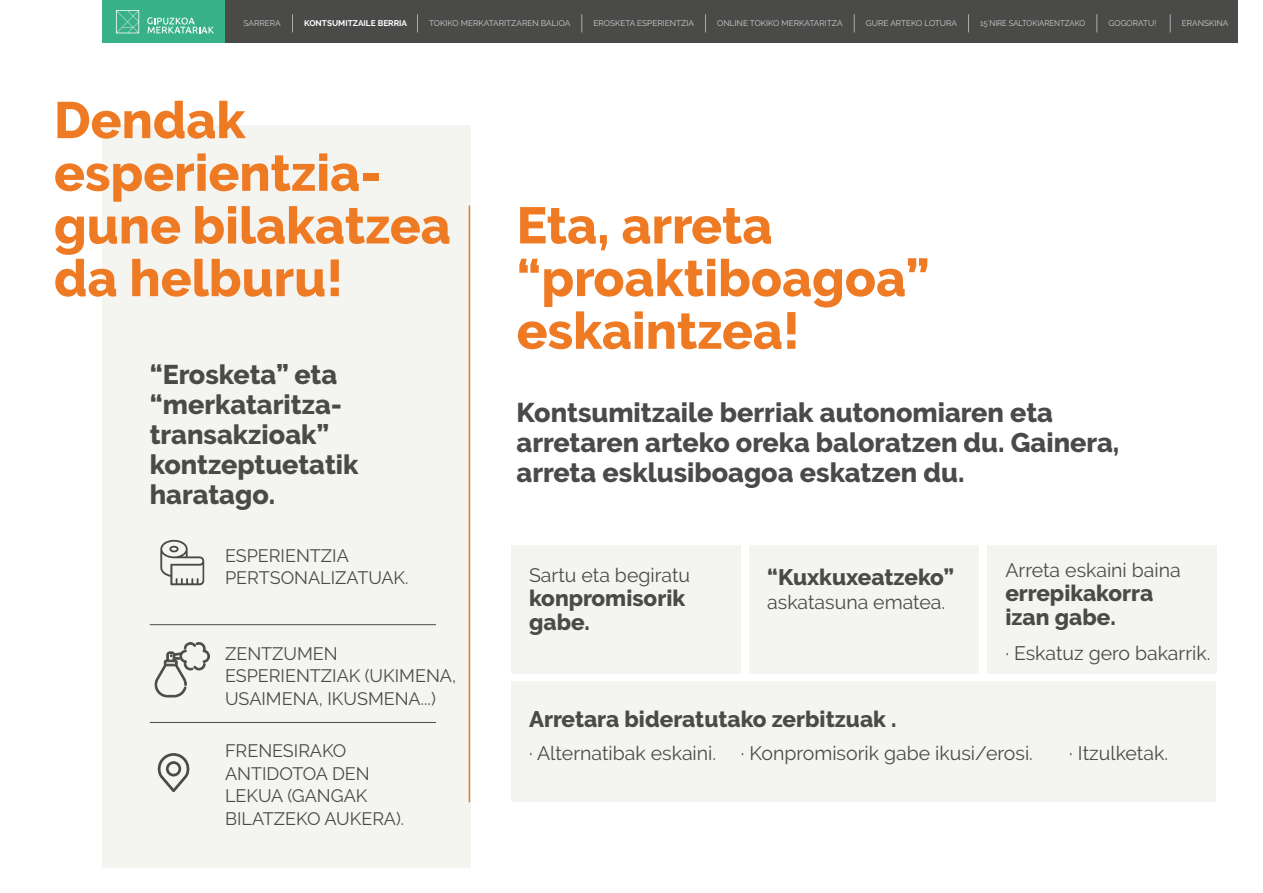
<style>
.page{position:relative;width:1263px;height:893px;background:#fff}
.page>*{position:absolute;margin:0;border:0;box-sizing:border-box;transform-origin:0 0}
.t1{font:800 51.15px/52.7px "Raleway";color:#ef7a24}
.t2{font:800 27px/30px "Raleway";color:#4a4a49}
.t3{font:800 22.5px/24px "Raleway";color:#4a4a49}
.t4{font:19.5px "Raleway";color:#4a4a49}
.t5{font:18px/22.5px "Raleway";color:#4a4a49}
.t6{font:8.25px "Raleway";color:#cfcfcf}
.t7{font:8.25px "Raleway";color:#cfcfcf;scale:.93 1}
.t8{font:700 8.25px "Raleway";color:#fff}
</style>
<div class="page">
<div style="left:102px;top:125px;width:368px;height:742px;background:#f4f4f1"></div>
<div style="left:511px;top:545px;width:230px;height:129px;background:#f4f4f1"></div>
<div style="left:511px;top:681px;width:704px;height:121px;background:#f4f4f1"></div>
<div style="left:749px;top:545px;width:230px;height:129px;background:#f4f4f1"></div>
<div style="left:987px;top:545px;width:230px;height:129px;background:#f4f4f1"></div>
<hr style="left:469px;top:206px;width:1px;height:596px;background:#ef7a24">
<hr style="left:150px;top:624px;width:286px;height:1px;background:#4a4a49">
<hr style="left:150px;top:722px;width:286px;height:1px;background:#4a4a49">
<svg style="left:157px;top:753px;width:33px;height:39px"></svg>
<svg style="left:160px;top:540px;width:44px;height:45px"></svg>
<svg style="left:155px;top:642px;width:55px;height:55px"></svg>
<div style="left:102px;top:0;width:1135px;height:42px;background:#4a4a49"></div>
<div style="left:102px;top:0;width:123px;height:42px;background:#38b188"></div>
<svg style="left:116px;top:10px;width:23px;height:23px"></svg>
<svg style="left:147px;top:17px;width:67px;height:16px"></svg>
<svg style="left:292px;top:14px;width:1px;height:18px"></svg>
<svg style="left:417px;top:14px;width:1px;height:18px"></svg>
<svg style="left:581px;top:14px;width:1px;height:18px"></svg>
<svg style="left:705px;top:14px;width:1px;height:18px"></svg>
<svg style="left:854px;top:14px;width:1px;height:18px"></svg>
<svg style="left:968px;top:14px;width:1px;height:18px"></svg>
<svg style="left:1096px;top:14px;width:1px;height:18px"></svg>
<svg style="left:1170px;top:14px;width:1px;height:18px"></svg>
<p class="t6" style="left:244px;top:19px;width:39px">SARRERA</p>
<p class="t8" style="left:304px;top:19px;width:104px">KONTSUMITZAILE BERRIA</p>
<p class="t6" style="left:429px;top:19px;width:143px">TOKIKO MERKATARITZAREN BALIOA</p>
<p class="t6" style="left:593px;top:19px;width:102px">EROSKETA ESPERIENTZIA</p>
<p class="t6" style="left:717px;top:19px;width:127px">ONLINE TOKIKO MERKATARITZA</p>
<p class="t6" style="left:866px;top:19px;width:93px">GURE ARTEKO LOTURA</p>
<p class="t7" style="left:980px;top:19px;width:114px">15´NIRE SALTOKIARENTZAKO</p>
<p class="t6" style="left:1108px;top:19px;width:49px">GOGORATU!</p>
<p class="t6" style="left:1182px;top:19px;width:48px">ERANSKINA</p>
<h1 class="t1" style="left:54px;top:94px;width:398px">Dendak esperientzia&shy;gune bilakatzea da helburu!</h1>
<p class="t2" style="left:150px;top:360px;width:210px">“Erosketa” eta “merkataritza&shy;transakzioak” kontzeptuetatik haratago.</p>
<p class="t5" style="left:225px;top:544px;width:185px">ESPERIENTZIA<br>PERTSONALIZATUAK.</p>
<p class="t5" style="left:225px;top:642px;width:233px">ZENTZUMEN<br>ESPERIENTZIAK (UKIMENA,<br>USAIMENA, IKUSMENA...)</p>
<p class="t5" style="left:225px;top:740px;width:181px">FRENESIRAKO<br>ANTIDOTOA DEN<br>LEKUA (GANGAK<br>BILATZEKO AUKERA).</p>
<h1 class="t1" style="left:517px;top:199px;width:414px">Eta, arreta “proaktiboagoa” eskaintzea!</h1>
<p class="t2" style="left:517px;top:397px;width:604px">Kontsumitzaile berriak autonomiaren eta arretaren arteko oreka baloratzen du. Gainera, arreta esklusiboagoa eskatzen du.</p>
<p class="t4" style="left:529px;top:564px;width:163px">Sartu eta begiratu</p>
<p class="t3" style="left:529px;top:586px;width:158px">konpromisorik gabe.</p>
<p class="t3" style="left:767px;top:565px;width:189px">“Kuxkuxeatzeko”</p>
<p class="t4" style="left:767px;top:591px;width:180px">askatasuna ematea.</p>
<p class="t4" style="left:1005px;top:559px;width:177px">Arreta eskaini baina</p>
<p class="t3" style="left:1005px;top:581px;width:149px">errepikakorra izan gabe.</p>
<p class="t4" style="left:1005px;top:641px;width:207px">· Eskatuz gero bakarrik.</p>
<p class="t3" style="left:529px;top:708px;width:369px">Arretara bideratutako zerbitzuak .</p>
<p class="t4" style="left:529px;top:742px;width:189px">· Alternatibak eskaini.</p>
<p class="t4" style="left:741px;top:742px;width:294px">· Konpromisorik gabe ikusi/erosi.</p>
<p class="t4" style="left:1069px;top:742px;width:100px">· Itzulketak.</p>
</div>
